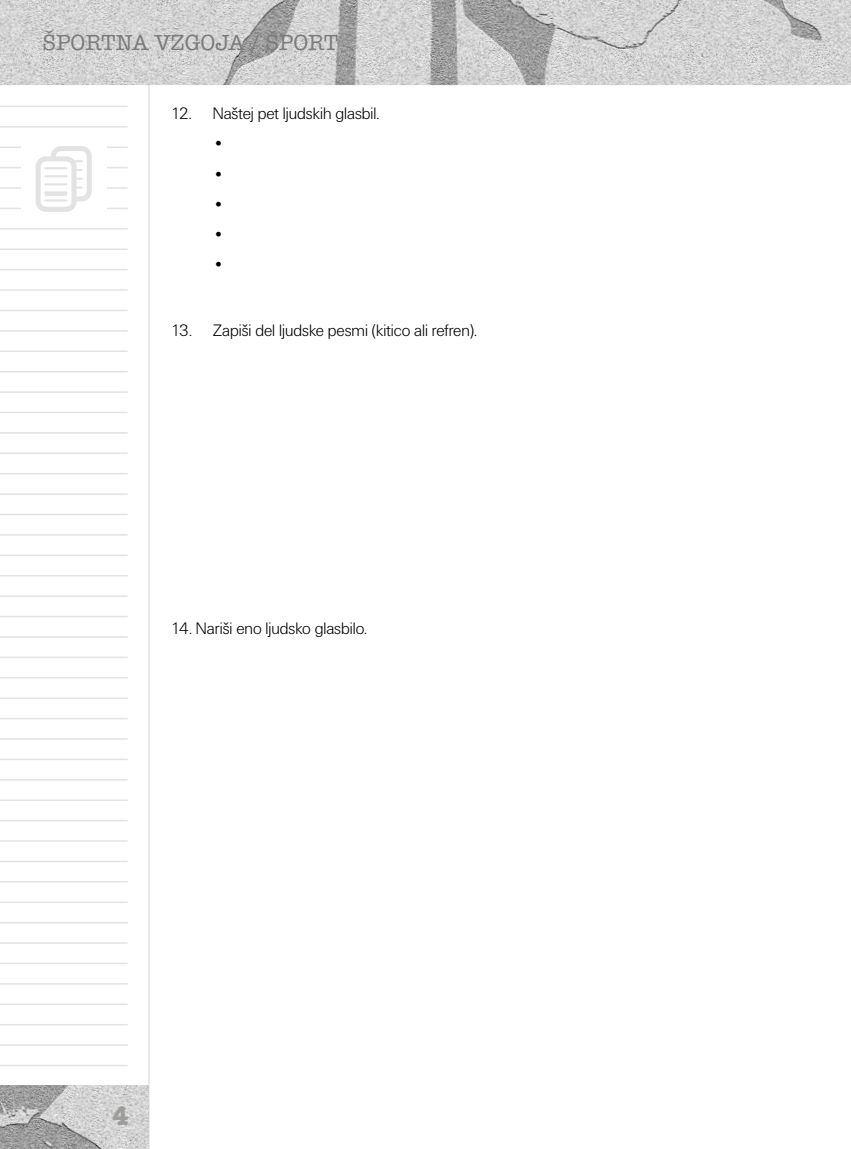
<style>
.page{position:relative;width:851px;height:1149px;background:#fff}
.page>*{position:absolute;margin:0;border:0;box-sizing:border-box;transform-origin:0 0}
.t1{font:700 27px "American Typ Itc DEE";color:#9d9d9c}
.t2{font:500 22.5px "American Typ Itc DEE";color:#7c7b7b}
.t3{font:17.25px/30.2px "Unitus DEE Ligh";color:#000}
</style>
<div class="page">
<svg style="left:0;top:85px;width:150px;height:1063px"></svg>
<img style="left:0;top:1084px;width:149px;height:64px">
<hr style="left:0;top:106px;width:128px;height:1px;background:#e3e3e3">
<hr style="left:0;top:126px;width:128px;height:1px;background:#e3e3e3">
<hr style="left:0;top:146px;width:128px;height:2px;background:#e3e3e3">
<hr style="left:0;top:167px;width:128px;height:1px;background:#e3e3e3">
<hr style="left:0;top:187px;width:128px;height:2px;background:#e3e3e3">
<hr style="left:0;top:207px;width:128px;height:2px;background:#e3e3e3">
<hr style="left:0;top:228px;width:128px;height:1px;background:#e3e3e3">
<hr style="left:0;top:248px;width:128px;height:2px;background:#e3e3e3">
<hr style="left:0;top:269px;width:128px;height:1px;background:#e3e3e3">
<hr style="left:0;top:289px;width:128px;height:2px;background:#e3e3e3">
<hr style="left:0;top:309px;width:128px;height:2px;background:#e3e3e3">
<hr style="left:0;top:330px;width:128px;height:1px;background:#e3e3e3">
<hr style="left:0;top:350px;width:128px;height:2px;background:#e3e3e3">
<hr style="left:0;top:371px;width:128px;height:1px;background:#e3e3e3">
<hr style="left:0;top:391px;width:128px;height:2px;background:#e3e3e3">
<hr style="left:0;top:411px;width:128px;height:2px;background:#e3e3e3">
<hr style="left:0;top:432px;width:128px;height:1px;background:#e3e3e3">
<hr style="left:0;top:452px;width:128px;height:2px;background:#e3e3e3">
<hr style="left:0;top:473px;width:128px;height:1px;background:#e3e3e3">
<hr style="left:0;top:493px;width:128px;height:1px;background:#e3e3e3">
<hr style="left:0;top:513px;width:128px;height:2px;background:#e3e3e3">
<hr style="left:0;top:534px;width:128px;height:1px;background:#e3e3e3">
<hr style="left:0;top:554px;width:128px;height:2px;background:#e3e3e3">
<hr style="left:0;top:575px;width:128px;height:1px;background:#e3e3e3">
<hr style="left:0;top:595px;width:128px;height:1px;background:#e3e3e3">
<hr style="left:0;top:615px;width:128px;height:2px;background:#e3e3e3">
<hr style="left:0;top:636px;width:128px;height:1px;background:#e3e3e3">
<hr style="left:0;top:656px;width:128px;height:2px;background:#e3e3e3">
<hr style="left:0;top:676px;width:128px;height:2px;background:#e3e3e3">
<hr style="left:0;top:697px;width:128px;height:1px;background:#e3e3e3">
<hr style="left:0;top:717px;width:128px;height:2px;background:#e3e3e3">
<hr style="left:0;top:738px;width:128px;height:1px;background:#e3e3e3">
<hr style="left:0;top:758px;width:128px;height:2px;background:#e3e3e3">
<hr style="left:0;top:778px;width:128px;height:2px;background:#e3e3e3">
<hr style="left:0;top:799px;width:128px;height:1px;background:#e3e3e3">
<hr style="left:0;top:819px;width:128px;height:2px;background:#e3e3e3">
<hr style="left:0;top:840px;width:128px;height:1px;background:#e3e3e3">
<hr style="left:0;top:860px;width:128px;height:1px;background:#e3e3e3">
<hr style="left:0;top:880px;width:128px;height:2px;background:#e3e3e3">
<hr style="left:0;top:901px;width:128px;height:1px;background:#e3e3e3">
<hr style="left:0;top:921px;width:128px;height:2px;background:#e3e3e3">
<hr style="left:0;top:942px;width:128px;height:1px;background:#e3e3e3">
<hr style="left:0;top:962px;width:128px;height:1px;background:#e3e3e3">
<hr style="left:0;top:982px;width:128px;height:2px;background:#e3e3e3">
<hr style="left:0;top:1003px;width:128px;height:1px;background:#e3e3e3">
<hr style="left:0;top:1023px;width:128px;height:2px;background:#e3e3e3">
<hr style="left:0;top:1043px;width:128px;height:2px;background:#e3e3e3">
<hr style="left:0;top:1064px;width:128px;height:1px;background:#e3e3e3">
<img style="left:0;top:0;width:850px;height:85px">
<div style="left:21px;top:134px;width:85px;height:80px;background:#fff"></div>
<svg style="left:36px;top:146px;width:56px;height:66px"></svg>
<hr style="left:44px;top:199px;width:23px;height:2px;background:#e3e3e3">
<h2 class="t2" style="left:43px;top:30px;width:297px">ŠPORTNA VZGOJA / ŠPORT</h2>
<p class="t3" style="left:213px;top:99px;width:168px;text-indent:-43px">12. Naštej pet ljudskih glasbil. •<br>•<br>•<br>•<br>•</p>
<p class="t3" style="left:170px;top:316px;width:308px">13. Zapiši del ljudske pesmi (kitico ali refren).</p>
<p class="t3" style="left:170px;top:613px;width:198px">14. Nariši eno ljudsko glasbilo.</p>
<h1 class="t1" style="left:112px;top:1099px;width:18px">4</h1>
</div>
